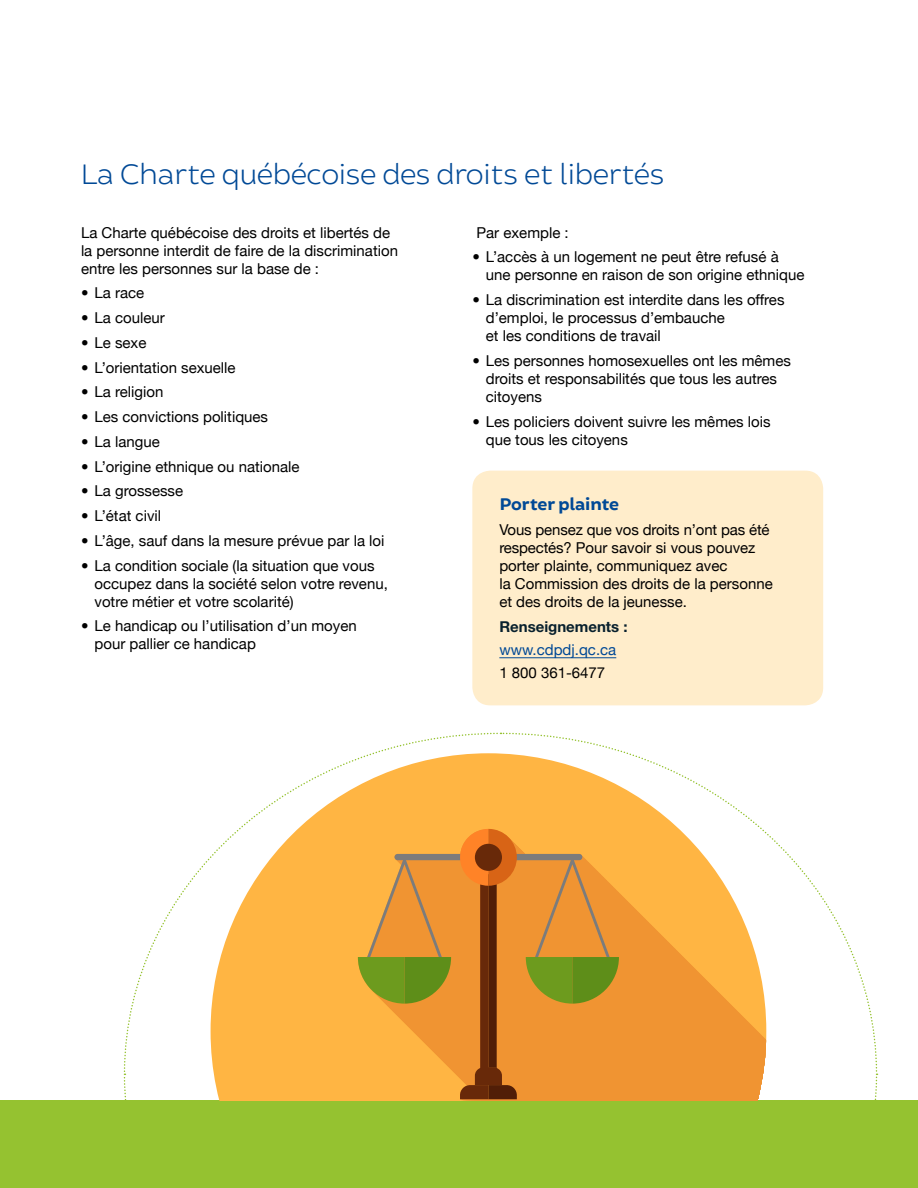
<style>
.page{position:relative;width:918px;height:1188px;background:#fff}
.page>*{position:absolute;margin:0;border:0;box-sizing:border-box;transform-origin:0 0}
.t1{font:300 30px "Brocha";letter-spacing:-.01em;color:#004996}
.t2{font:700 18px "Brocha";letter-spacing:-.005em;color:#004996}
.t3{font:15px/18px "Helvetica Neue";color:#000}
.t4{font:700 15px "Helvetica Neue";color:#08202d}
.t5{font:15px "Helvetica Neue";color:#004996}
</style>
<div class="page">
<div style="left:0;top:1100px;width:918px;height:88px;background:#95c230"></div>
<div style="left:472px;top:471px;width:351px;height:234px;background:#ffedcb;border-radius:18px"></div>
<hr style="left:499px;top:657px;width:117px;height:1px;background:#004996">
<svg style="left:239px;top:732px;width:262px;height:97px"></svg>
<svg style="left:502px;top:732px;width:260px;height:97px"></svg>
<svg style="left:123px;top:829px;width:755px;height:272px"></svg>
<h1 class="t1" style="left:81px;top:156px;width:585px">La Charte québécoise des droits et libertés</h1>
<p class="t3" style="left:81px;top:223px;width:319px">La Charte québécoise des droits et libertés de la personne interdit de faire de la discrimination entre les personnes sur la base de :</p>
<p class="t3" style="left:81px;top:284px;width:65px">• La race</p>
<p class="t3" style="left:81px;top:308px;width:85px">• La couleur</p>
<p class="t3" style="left:81px;top:333px;width:67px">• Le sexe</p>
<p class="t3" style="left:81px;top:358px;width:156px">• L’orientation sexuelle</p>
<p class="t3" style="left:81px;top:383px;width:84px">• La religion</p>
<p class="t3" style="left:81px;top:407px;width:189px">• Les convictions politiques</p>
<p class="t3" style="left:81px;top:432px;width:80px">• La langue</p>
<p class="t3" style="left:81px;top:457px;width:220px">• L’origine ethnique ou nationale</p>
<p class="t3" style="left:81px;top:482px;width:104px">• La grossesse</p>
<p class="t3" style="left:81px;top:506px;width:82px">• L’état civil</p>
<p class="t3" style="left:81px;top:531px;width:305px">• L’âge, sauf dans la mesure prévue par la loi</p>
<p class="t3" style="left:94px;top:556px;width:295px;text-indent:-14px">• La condition sociale (la situation que vous occupez dans la société selon votre revenu, votre métier et votre scolarité)</p>
<p class="t3" style="left:94px;top:617px;width:264px;text-indent:-14px">• Le handicap ou l’utilisation d’un moyen pour pallier ce handicap</p>
<p class="t3" style="left:477px;top:223px;width:94px">Par exemple :</p>
<p class="t3" style="left:486px;top:248px;width:320px;text-indent:-14px">• L’accès à un logement ne peut être refusé à une personne en raison de son origine ethnique</p>
<p class="t3" style="left:486px;top:290px;width:300px;text-indent:-14px">• La discrimination est interdite dans les offres d’emploi, le processus d’embauche<br>et les conditions de travail</p>
<p class="t3" style="left:486px;top:351px;width:307px;text-indent:-14px">• Les personnes homosexuelles ont les mêmes droits et responsabilités que tous les autres citoyens</p>
<p class="t3" style="left:486px;top:412px;width:286px;text-indent:-14px">• Les policiers doivent suivre les mêmes lois que tous les citoyens</p>
<p class="t2" style="left:499px;top:493px;width:121px">Porter plainte</p>
<p class="t3" style="left:499px;top:521px;width:275px">Vous pensez que vos droits n’ont pas été respectés? Pour savoir si vous pouvez porter plainte, communiquez avec<br>la Commission des droits de la personne et des droits de la jeunesse.</p>
<p class="t4" style="left:499px;top:617px;width:130px">Renseignements :</p>
<p class="t5" style="left:499px;top:641px;width:118px">www.cdpdj.qc.ca</p>
<p class="t3" style="left:499px;top:664px;width:107px">1 800 361-6477</p>
</div>
